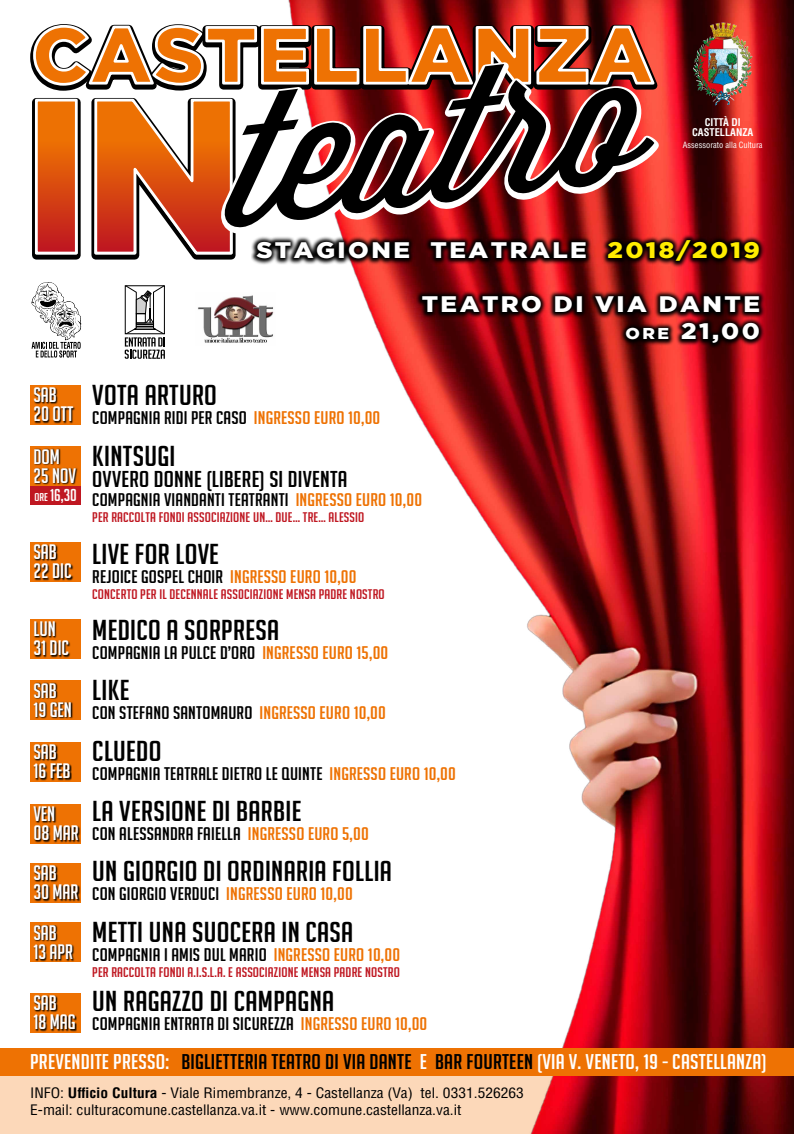
<style>
.page{position:relative;width:794px;height:1134px;background:#fff}
.page>*{position:absolute;margin:0;border:0;box-sizing:border-box;transform-origin:0 0}
.t1{font:28.12px "Big Noodle Titling";letter-spacing:.01em;color:#000;scale:1.12 1}
.t2{font:900 22.4px/26.9px "Gotham";letter-spacing:.1em;color:#fff;text-align:right;scale:1.11 1}
.t3{font:22.4px "Big Noodle Titling";letter-spacing:.01em;color:#000;scale:1.12 1}
.t4{font:20.8px "Big Noodle Titling";letter-spacing:.01em;color:#fff;scale:1.12 1}
.t5{font:20.44px/19px "Big Noodle Titling";color:#fff}
.t6{font:17.84px "Big Noodle Titling";letter-spacing:.01em;color:#000;scale:1.12 1}
.t7{font:16.84px "Big Noodle Titling";color:#fff}
.t8{font:condensed 14.12px/16.9px "Helvetica LT Std";color:#000;scale:1.09 1}
.t9{font:13.6px "Big Noodle Titling";letter-spacing:.01em;color:#bf1721;scale:1.12 1}
.t10{font:700 condensed 10.4px/10.1px "Helvetica LT Std";color:#fff;text-align:center}
.t11{font:condensed 8.4px "Helvetica LT Std";color:#fff}
.s1{color:#ffed00}
.s2{font-size:15.68px}
.s3{color:#ee7203}
.s4{color:#000}
.s5{font-size:11.04px}
.s6{font-weight:700}
</style>
<div class="page">
<div style="left:0;top:1076px;width:794px;height:58px;background:#fcd8b9"></div>
<img style="left:288px;top:0;width:506px;height:1134px">
<svg style="left:30px;top:18px;width:636px;height:242px"></svg>
<svg style="left:125px;top:285px;width:40px;height:74px"></svg>
<div style="left:136px;top:313px;width:9px;height:10px;border:1px solid #000"></div>
<svg style="left:31px;top:282px;width:50px;height:76px"></svg>
<img style="left:198px;top:295px;width:76px;height:48px">
<svg style="left:250px;top:234px;width:515px;height:33px;background:#541e1f"></svg>
<svg style="left:416px;top:290px;width:349px;height:59px;background:#5e0b0d"></svg>
<svg style="left:710px;top:22px;width:13px;height:10px"></svg>
<div style="left:30px;top:385px;width:51px;height:40px;background:#ee7203"></div>
<svg style="left:34px;top:387px;width:41px;height:37px"></svg>
<div style="left:30px;top:447px;width:51px;height:39px;background:#ee7203"></div>
<svg style="left:34px;top:449px;width:44px;height:36px"></svg>
<div style="left:30px;top:486px;width:51px;height:18px;background:#bf1721"></div>
<div style="left:30px;top:542px;width:51px;height:40px;background:#ee7203"></div>
<svg style="left:34px;top:544px;width:39px;height:37px"></svg>
<div style="left:30px;top:619px;width:51px;height:39px;background:#ee7203"></div>
<svg style="left:34px;top:621px;width:37px;height:36px"></svg>
<div style="left:30px;top:680px;width:51px;height:40px;background:#ee7203"></div>
<svg style="left:34px;top:682px;width:39px;height:37px"></svg>
<div style="left:30px;top:742px;width:51px;height:40px;background:#ee7203"></div>
<svg style="left:34px;top:744px;width:38px;height:37px"></svg>
<div style="left:30px;top:804px;width:51px;height:39px;background:#ee7203"></div>
<svg style="left:33px;top:806px;width:47px;height:36px"></svg>
<div style="left:30px;top:863px;width:51px;height:40px;background:#ee7203"></div>
<svg style="left:34px;top:865px;width:46px;height:37px"></svg>
<div style="left:30px;top:923px;width:51px;height:39px;background:#ee7203"></div>
<svg style="left:33px;top:925px;width:42px;height:36px"></svg>
<div style="left:30px;top:993px;width:51px;height:39px;background:#ee7203"></div>
<svg style="left:34px;top:995px;width:43px;height:36px"></svg>
<div style="left:0;top:1048px;width:794px;height:28px;background:#ee7203"></div>
<p class="t10" style="left:692px;top:117px;width:63px">CITTÀ DI<br>CASTELLANZA</p>
<p class="t11" style="left:683px;top:140px;width:81px">Assessorato alla Cultura</p>
<p class="t2" style="left:257px;top:237px;width:455px">STAGIONE TEATRALE <span class="s1">2018/2019</span></p>
<p class="t2" style="left:422px;top:291px;width:306px">TEATRO DI VIA DANTE<br><span class="s2">ORE</span> 21,00</p>
<h1 class="t1" style="left:92px;top:380px;width:113px">VOTA ARTURO</h1>
<p class="t6" style="left:92px;top:408px;width:259px">COMPAGNIA RIDI PER CASO <span class="s3">INGRESSO EURO 10,00</span></p>
<h1 class="t1" style="left:92px;top:440px;width:76px">KINTSUGI</h1>
<p class="t3" style="left:92px;top:467px;width:229px">OVVERO DONNE (LIBERE) SI DIVENTA</p>
<p class="t6" style="left:92px;top:490px;width:296px">COMPAGNIA VIANDANTI TEATRANTI <span class="s3">INGRESSO EURO 10,00</span></p>
<p class="t9" style="left:92px;top:510px;width:244px">PER RACCOLTA FONDI ASSOCIAZIONE UN… DUE… TRE… ALESSIO</p>
<h1 class="t1" style="left:92px;top:539px;width:115px">LIVE FOR LOVE</h1>
<p class="t6" style="left:92px;top:567px;width:237px">REJOICE GOSPEL CHOIR <span class="s3">INGRESSO EURO 10,00</span></p>
<p class="t9" style="left:92px;top:587px;width:263px">CONCERTO PER IL DECENNALE ASS0CIAZIONE MENSA PADRE NOSTRO</p>
<h1 class="t1" style="left:92px;top:615px;width:168px">MEDICO A SORPRESA</h1>
<p class="t6" style="left:92px;top:643px;width:266px">COMPAGNIA LA PULCE D’ORO <span class="s3">INGRESSO EURO 15,00</span></p>
<h1 class="t1" style="left:92px;top:675px;width:35px">LIKE</h1>
<p class="t6" style="left:92px;top:703px;width:264px">CON STEFANO SANTOMAURO <span class="s3">INGRESSO EURO 10,00</span></p>
<h1 class="t1" style="left:92px;top:736px;width:63px">CLUEDO</h1>
<p class="t6" style="left:92px;top:764px;width:326px">COMPAGNIA TEATRALE DIETRO LE QUINTE <span class="s3">INGRESSO EURO 10,00</span></p>
<h1 class="t1" style="left:92px;top:796px;width:188px">LA VERSIONE DI BARBIE</h1>
<p class="t6" style="left:92px;top:824px;width:248px">CON ALESSANDRA FAIELLA <span class="s3">INGRESSO EURO 5,00</span></p>
<h1 class="t1" style="left:92px;top:856px;width:269px">UN GIORGIO DI ORDINARIA FOLLIA</h1>
<p class="t6" style="left:92px;top:884px;width:234px">CON GIORGIO VERDUCI <span class="s3">INGRESSO EURO 10,00</span></p>
<h1 class="t1" style="left:92px;top:917px;width:235px">METTI UNA SUOCERA IN CASA</h1>
<p class="t6" style="left:92px;top:945px;width:276px">COMPAGNIA I AMIS DUL MARIO <span class="s3">INGRESSO EURO 10,00</span></p>
<p class="t9" style="left:92px;top:965px;width:276px">PER RACCOLTA FONDI A.I.S.L.A. E ASSOCIAZIONE MENSA PADRE NOSTRO</p>
<h1 class="t1" style="left:92px;top:985px;width:217px">UN RAGAZZO DI CAMPAGNA</h1>
<p class="t6" style="left:92px;top:1013px;width:301px">COMPAGNIA ENTRATA DI SICUREZZA <span class="s3">INGRESSO EURO 10,00</span></p>
<p class="t4" style="left:30px;top:1051px;width:659px">PREVENDITE PRESSO: <span class="s4">BIGLIETTERIA TEATRO DI VIA DANTE</span> E <span class="s4">BAR FOURTEEN</span> (VIA V. VENETO, 19 - CASTELLANZA)</p>
<p class="t5" style="left:33px;top:385px;width:42px">SAB<br>20 OTT</p>
<p class="t5" style="left:33px;top:447px;width:44px">DOM<br>25 NOV</p>
<p class="t7" style="left:35px;top:486px;width:44px"><span class="s5">ORE</span> 16,30</p>
<p class="t5" style="left:33px;top:542px;width:40px">SAB<br>22 DIC</p>
<p class="t5" style="left:33px;top:619px;width:37px">LUN<br>31 DIC</p>
<p class="t5" style="left:33px;top:681px;width:40px">SAB<br>19 GEN</p>
<p class="t5" style="left:33px;top:742px;width:39px">SAB<br>16 FEB</p>
<p class="t5" style="left:33px;top:804px;width:47px">VEN<br>08 MAR</p>
<p class="t5" style="left:33px;top:864px;width:47px">SAB<br>30 MAR</p>
<p class="t5" style="left:33px;top:923px;width:41px">SAB<br>13 APR</p>
<p class="t5" style="left:33px;top:993px;width:44px">SAB<br>18 MAG</p>
<p class="t8" style="left:30px;top:1084px;width:454px">INFO: <span class="s6">Ufficio Cultura</span> - Viale Rimembranze, 4 - Castellanza (Va) tel. 0331.526263<br>E-mail: culturacomune.castellanza.va.it - www.comune.castellanza.va.it</p>
</div>
